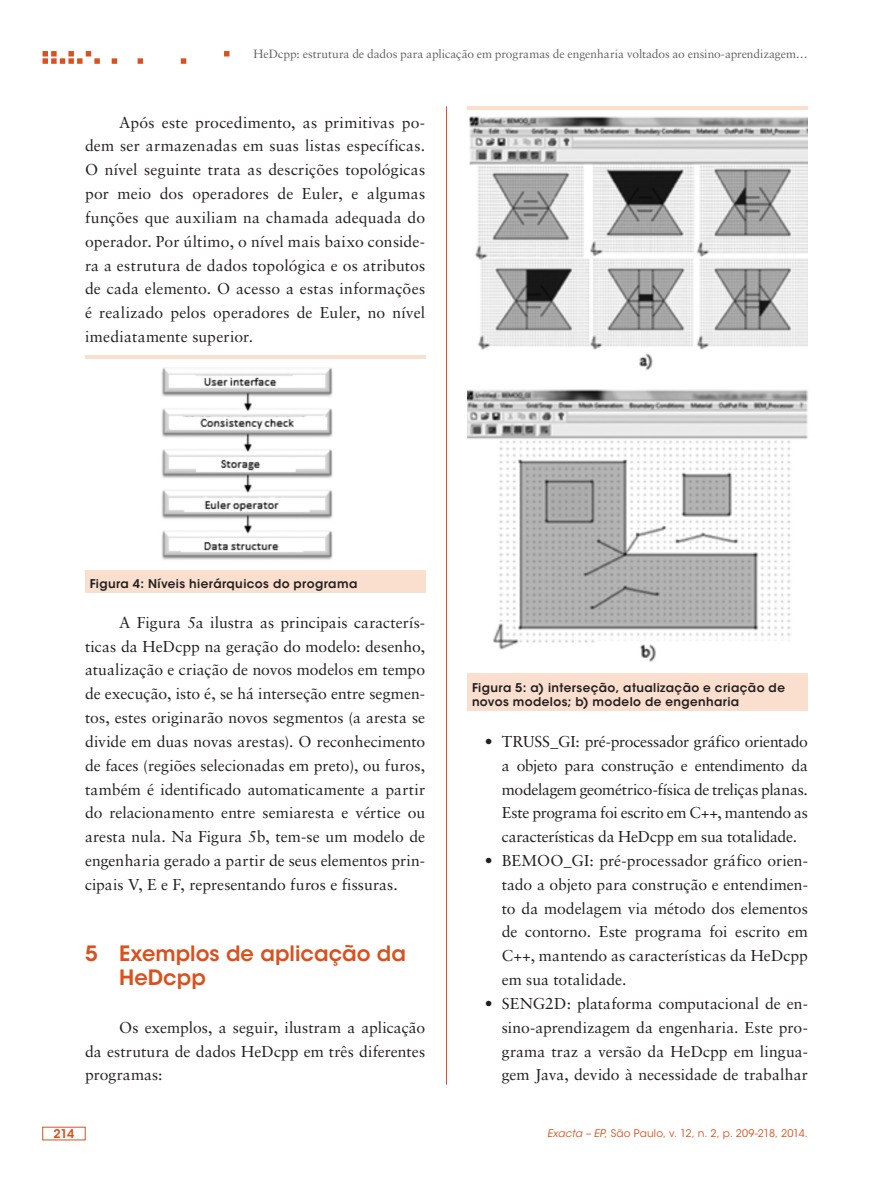
<style>
.page{position:relative;width:893px;height:1191px;background:#fff}
.page>*{position:absolute;margin:0;border:0;box-sizing:border-box;transform-origin:0 0}
.ex_Subtitulo{font:600 21px/23.9px "ITC Avant Garde Std";color:#da511d}
.ex_Normal{font:15.75px/23.9px "Sabon LT Std";letter-spacing:.005em;color:#231f20;text-align:justify}
.ex_Normal_-_bolinha{font:15.75px/23.9px "Sabon LT Std";letter-spacing:-.005em;color:#231f20;text-align:justify}
.ex_Tabela_-_titulo{font:600 12px/14.4px "ITC Avant Garde Std";letter-spacing:.03em;color:#231f20}
.t1{font:12px "Sabon LT Std";letter-spacing:-.01em;color:#636366}
.t2{font:600 12px "ITC Avant Garde Std";color:#da511d}
.t3{font:10.5px "ITC Avant Garde Std";letter-spacing:.02em;color:#da511d}
.s1{font-style:italic}
</style>
<div class="page">
<hr style="left:446px;top:106px;width:1px;height:978px;background:#da511d">
<svg style="left:43px;top:51px;width:186px;height:13px"></svg>
<div style="left:85px;top:355px;width:341px;height:237px;background:#fadfce"></div>
<div style="left:85px;top:359px;width:341px;height:210px;background:#fff"></div>
<img style="left:161px;top:367px;width:172px;height:193px">
<svg style="left:468px;top:106px;width:340px;height:604px;fill:#fadfce"></svg>
<img style="left:468px;top:115px;width:340px;height:270px">
<img style="left:468px;top:387px;width:340px;height:282px">
<p class="t1" style="left:254px;top:46px;width:556px">HeDcpp: estrutura de dados para aplicação em programas de engenharia voltados ao ensino-aprendizagem…</p>
<p class="ex_Normal" style="left:85px;top:110px;width:342px;text-indent:34px">Após este procedimento, as primitivas po&shy;dem ser armazenadas em suas listas específicas.<br>O nível seguinte trata as descrições topológicas por meio dos operadores de Euler, e algumas funções que auxiliam na chamada adequada do operador. Por último, o nível mais baixo conside&shy;ra a estrutura de dados topológica e os atributos de cada elemento. O acesso a estas informações é realizado pelos operadores de Euler, no nível imediatamente superior.</p>
<p class="ex_Tabela_-_titulo" style="left:90px;top:576px;width:269px">Figura 4: Níveis hierárquicos do programa</p>
<p class="ex_Normal" style="left:85px;top:610px;width:342px;text-indent:34px">A Figura 5a ilustra as principais caracterís&shy;ticas da HeDcpp na geração do modelo: desenho, atualização e criação de novos modelos em tempo de execução, isto é, se há interseção entre segmen&shy;tos, estes originarão novos segmentos (a aresta se divide em duas novas arestas). O reconhecimento de faces (regiões selecionadas em preto), ou furos, também é identificado automaticamente a partir do relacionamento entre semiaresta e vértice ou aresta nula. Na Figura 5b, tem-se um modelo de engenharia gerado a partir de seus elementos prin&shy;cipais V, E e F, representando furos e fissuras.</p>
<p class="ex_Subtitulo" style="left:119px;top:941px;width:289px;text-indent:-34px">5 Exemplos de aplicação da<br>HeDcpp</p>
<p class="ex_Normal" style="left:85px;top:1015px;width:342px;text-indent:34px">Os exemplos, a seguir, ilustram a aplicação da estrutura de dados HeDcpp em três diferentes programas:</p>
<p class="ex_Tabela_-_titulo" style="left:472px;top:680px;width:314px">Figura 5: a) interseção, atualização e criação de novos modelos; b) modelo de engenharia</p>
<p class="ex_Normal_-_bolinha" style="left:502px;top:729px;width:308px;text-indent:-17px">• TRUSS_GI: pré-processador gráfico orientado a objeto para construção e entendimento da modelagem geométrico-física de treliças planas.<br>Este programa foi escrito em C++, mantendo as características da HeDcpp em sua totalidade.</p>
<p class="ex_Normal_-_bolinha" style="left:502px;top:848px;width:308px;text-indent:-17px">• BEMOO_GI: pré-processador gráfico orien&shy;tado a objeto para construção e entendimen&shy;to da modelagem via método dos elementos de contorno. Este programa foi escrito em C++, mantendo as características da HeDcpp em sua totalidade.</p>
<p class="ex_Normal_-_bolinha" style="left:502px;top:991px;width:308px;text-indent:-17px">• SENG2D: plataforma computacional de en&shy;sino-aprendizagem da engenharia. Este pro&shy;grama traz a versão da HeDcpp em lingua&shy;gem Java, devido à necessidade de trabalhar</p>
<p class="t2" style="left:54px;top:1126px;width:22px">214</p>
<p class="t3" style="left:547px;top:1127px;width:262px"><span class="s1">Exacta – EP</span>, São Paulo, v. 12, n. 2, p. 209-218, 2014.</p>
</div>
